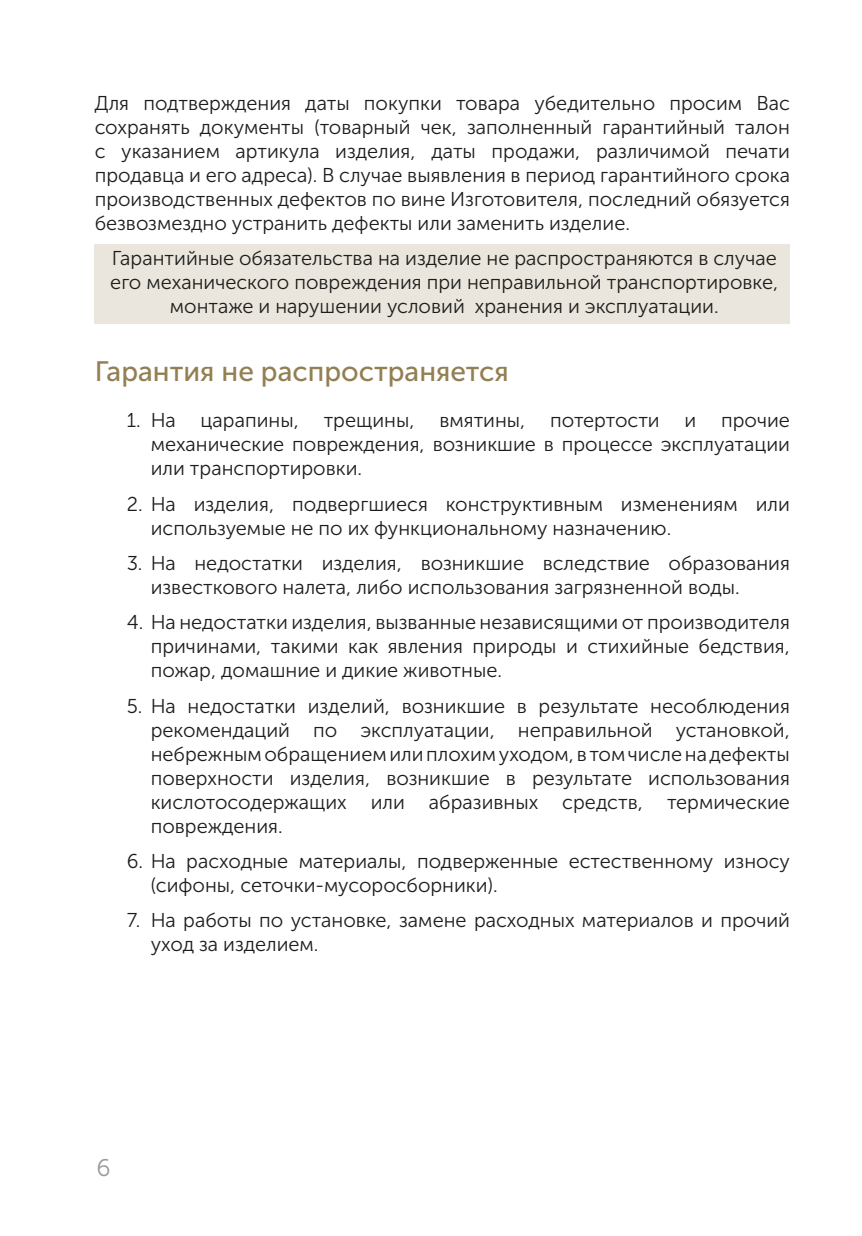
<style>
.page{position:relative;width:862px;height:1236px;background:#fff}
.page>*{position:absolute;margin:0;border:0;box-sizing:border-box;transform-origin:0 0}
.заг2{font:28px "Museo Sans Cyrl 500";color:#927f52}
.t1{font:24px "Museo Sans Cyrl 300";color:#999}
.текст{font:20px/24px "Museo Sans Cyrl 300";color:#1d1d1b;text-align:justify}
.маркированный2{font:20px/24px "Museo Sans Cyrl 300";color:#1d1d1b;text-align:center}
</style>
<div class="page">
<div style="left:95px;top:244px;width:695px;height:80px;background:#eae6dd"></div>
<p class="текст" style="left:95px;top:91px;width:697px">Для подтверждения даты покупки товара убедительно просим Вас сохранять документы (товарный чек, заполненный гарантийный талон с указанием артикула изделия, даты продажи, различимой печати продавца и его адреса). В случае выявления в период гарантийного срока производственных дефектов по вине Изготовителя, последний обязуется безвозмездно устранить дефекты или заменить изделие.</p>
<p class="маркированный2" style="left:110px;top:246px;width:669px">Гарантийные обязательства на изделие не распространяются в случае его механического повреждения при неправильной транспортировке, монтаже и нарушении условий хранения и эксплуатации.</p>
<p class="заг2" style="left:95px;top:356px;width:415px">Гарантия не распространяется</p>
<p class="текст" style="left:151px;top:409px;width:641px;text-indent:-24px">1. На царапины, трещины, вмятины, потертости и прочие механические повреждения, возникшие в процессе эксплуатации или транспортировки.</p>
<p class="текст" style="left:151px;top:492px;width:641px;text-indent:-24px">2. На изделия, подвергшиеся конструктивным изменениям или используемые не по их функциональному назначению.</p>
<p class="текст" style="left:151px;top:551px;width:641px;text-indent:-24px">3. На недостатки изделия, возникшие вследствие образования известкового налета, либо использования загрязненной воды.</p>
<p class="текст" style="left:151px;top:611px;width:641px;text-indent:-24px">4. На недостатки изделия, вызванные независящими от производителя причинами, такими как явления природы и стихийные бедствия, пожар, домашние и дикие животные.</p>
<p class="текст" style="left:151px;top:694px;width:641px;text-indent:-24px">5. На недостатки изделий, возникшие в результате несоблюдения рекомендаций по эксплуатации, неправильной установкой, небрежным обращением или плохим уходом, в том числе на дефекты поверхности изделия, возникшие в результате использования кислотосодержащих или абразивных средств, термические повреждения.</p>
<p class="текст" style="left:151px;top:849px;width:641px;text-indent:-24px">6. На расходные материалы, подверженные естественному износу (сифоны, сеточки-мусоросборники).</p>
<p class="текст" style="left:151px;top:909px;width:641px;text-indent:-24px">7. На работы по установке, замене расходных материалов и прочий уход за изделием.</p>
<p class="t1" style="left:96px;top:1155px;width:16px">6</p>
</div>
